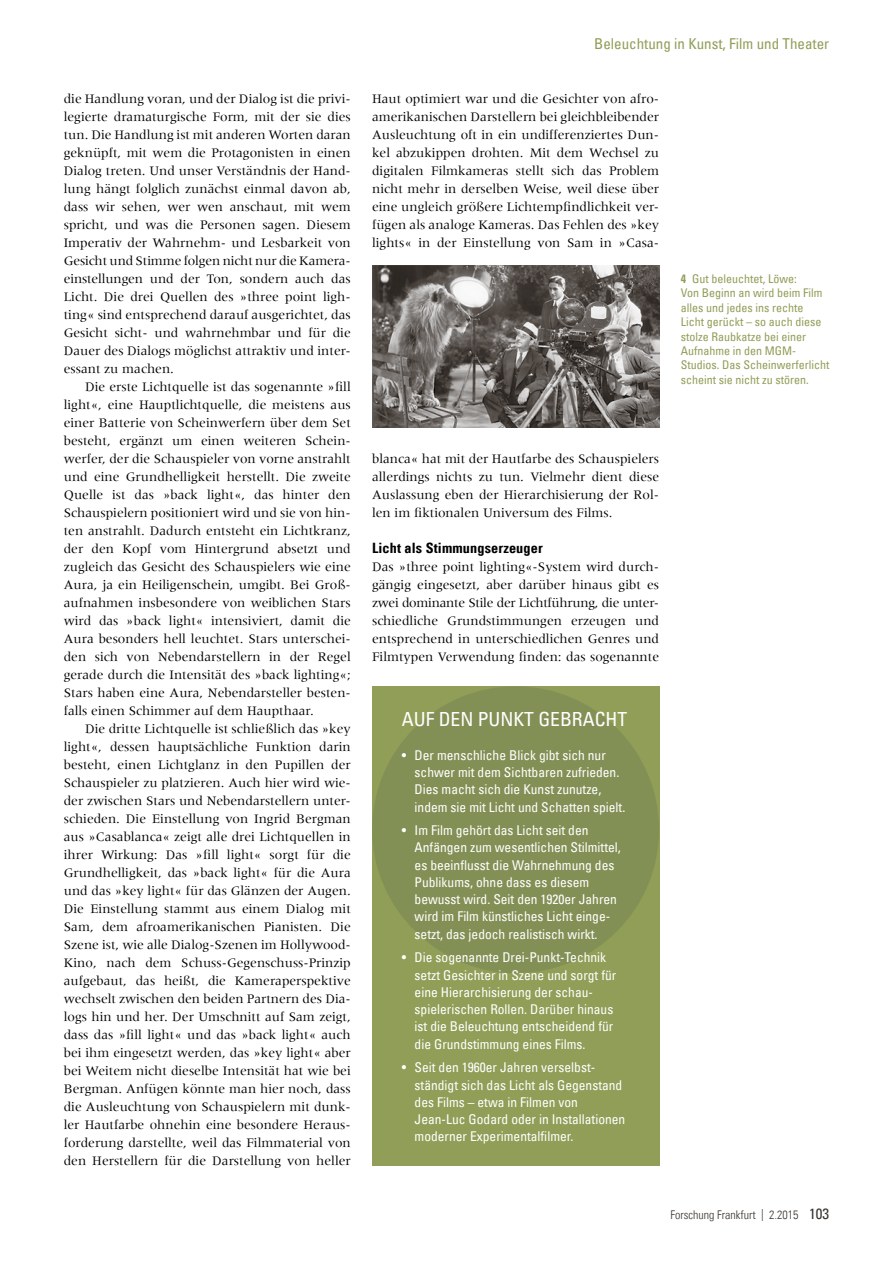
<style>
.page{position:relative;width:893px;height:1263px;background:#fff}
.page>*{position:absolute;margin:0;border:0;box-sizing:border-box;transform-origin:0 0}
.t1{font:condensed 19.5px "Univers Com 57";color:#fff}
.t2{font:condensed 15px "Univers Com 57";color:#909e57}
.t3{font:14.25px "Univers Com 67 Bold Cond";letter-spacing:.01em;color:#000}
.t4{font:13.5px/18px "Meridien";color:#000;text-align:justify}
.t5{font:condensed 13.5px/17.2px "Univers Com 57";color:#fff}
.t6{font:condensed 12px/14.4px "Univers Com 57";color:#909e57}
.t7{font:12px "Univers Com 47 Light Cond";color:#39342f}
.s1{font-family:"Univers Com 67 Bold Cond";font-stretch:normal}
.s2{font-family:"Univers Com 57";font-stretch:condensed;font-size:15px}
</style>
<div class="page">
<img style="left:372px;top:265px;width:287px;height:162px">
<div style="left:372px;top:686px;width:287px;height:479px;background:#909e57"></div>
<div style="left:372px;top:686px;width:287px;height:287px;background:#839055;border-radius:50%"></div>
<p class="t4" style="left:64px;top:90px;width:289px">die Handlung voran, und der Dialog ist die privi&shy;legierte dramaturgische Form, mit der sie dies tun. Die Handlung ist mit anderen Worten daran geknüpft, mit wem die Protagonisten in einen Dialog treten. Und unser Verständnis der Hand&shy;lung hängt folglich zunächst einmal davon ab, dass wir sehen, wer wen anschaut, mit wem spricht, und was die Personen sagen. Diesem Imperativ der Wahrnehm- und Lesbarkeit von Gesicht und Stimme folgen nicht nur die Kamera&shy;einstellungen und der Ton, sondern auch das Licht. Die drei Quellen des »three point ligh&shy;ting« sind entsprechend darauf ausgerichtet, das Gesicht sicht- und wahrnehmbar und für die Dauer des Dialogs möglichst attraktiv und inter&shy;essant zu machen.</p>
<p class="t4" style="left:64px;top:378px;width:289px;text-indent:21px">Die erste Lichtquelle ist das sogenannte »fill light«, eine Hauptlichtquelle, die meistens aus einer Batterie von Scheinwerfern über dem Set besteht, ergänzt um einen weiteren Schein&shy;werfer, der die Schauspieler von vorne anstrahlt und eine Grundhelligkeit herstellt. Die zweite Quelle ist das »back light«, das hinter den Schauspielern positioniert wird und sie von hin&shy;ten anstrahlt. Dadurch entsteht ein Lichtkranz, der den Kopf vom Hintergrund absetzt und zugleich das Gesicht des Schauspielers wie eine Aura, ja ein Heiligenschein, umgibt. Bei Groß&shy;aufnahmen insbesondere von weiblichen Stars wird das »back light« intensiviert, damit die Aura besonders hell leuchtet. Stars unterschei&shy;den sich von Nebendarstellern in der Regel gerade durch die Intensität des »back lighting«; Stars haben eine Aura, Nebendarsteller besten&shy;falls einen Schimmer auf dem Haupthaar.</p>
<p class="t4" style="left:64px;top:719px;width:289px;text-align:left;text-indent:21px">Die dritte Lichtquelle ist schließlich das »key light«, dessen hauptsächliche Funktion darin besteht, einen Lichtglanz in den Pupillen der Schauspieler zu platzieren. Auch hier wird wie&shy;der zwischen Stars und Nebendarstellern unter&shy;schieden. Die Einstellung von Ingrid Bergman aus »Casablanca« zeigt alle drei Lichtquellen in ihrer Wirkung: Das »fill light« sorgt für die Grundhelligkeit, das »back light« für die Aura und das »key light« für das Glänzen der Augen.<br>Die Einstellung stammt aus einem Dialog mit Sam, dem afroamerikanischen Pianisten. Die Szene ist, wie alle Dialog- Szenen im Hollywood-Kino, nach dem Schuss- Gegenschuss- Prinzip aufgebaut, das heißt, die Kameraperspektive wechselt zwischen den beiden Partnern des Dia&shy;logs hin und her. Der Umschnitt auf Sam zeigt, dass das »fill light« und das »back light« auch bei ihm eingesetzt werden, das »key light« aber bei Weitem nicht dieselbe Intensität hat wie bei Bergman. Anfügen könnte man hier noch, dass die Ausleuchtung von Schauspielern mit dunk&shy;ler Hautfarbe ohnehin eine besondere Heraus&shy;forderung darstellte, weil das Filmmaterial von den Herstellern für die Darstellung von heller</p>
<p class="t2" style="left:594px;top:34px;width:236px">Beleuchtung in Kunst, Film und Theater</p>
<p class="t4" style="left:372px;top:89px;width:289px">Haut optimiert war und die Gesichter von afro&shy;amerikanischen Darstellern bei gleichbleibender Ausleuchtung oft in ein undifferenziertes Dun&shy;kel abzukippen drohten. Mit dem Wechsel zu digitalen Filmkameras stellt sich das Problem nicht mehr in derselben Weise, weil diese über eine ungleich größere Lichtempfindlichkeit ver&shy;fügen als analoge Kameras. Das Fehlen des »key lights« in der Einstellung von Sam in »Casa-</p>
<p class="t6" style="left:681px;top:271px;width:150px"><span class="s1">4</span> Gut beleuchtet, Löwe:<br>Von Beginn an wird beim Film alles und jedes ins rechte<br>Licht gerückt – so auch diese stolze Raubkatze bei einer<br>Aufnahme in den MGM--<br>Studios. Das Scheinwerferlicht scheint sie nicht zu stören.</p>
<p class="t4" style="left:372px;top:449px;width:289px">blanca« hat mit der Hautfarbe des Schauspielers allerdings nichts zu tun. Vielmehr dient diese Auslassung eben der Hierarchisierung der Rol&shy;len im fiktionalen Universum des Films.</p>
<p class="t3" style="left:372px;top:539px;width:172px">Licht als Stimmungserzeuger</p>
<p class="t4" style="left:372px;top:558px;width:289px">Das »three point lighting«- System wird durch&shy;gängig eingesetzt, aber darüber hinaus gibt es zwei dominante Stile der Lichtführung, die unter&shy;schiedliche Grundstimmungen erzeugen und entsprechend in unterschiedlichen Genres und Filmtypen Verwendung finden: das sogenannte</p>
<h1 class="t1" style="left:402px;top:706px;width:227px">AUF DEN PUNKT GEBRACHT</h1>
<p class="t5" style="left:415px;top:746px;width:212px;text-indent:-13px">• Der menschliche Blick gibt sich nur schwer mit dem Sichtbaren zufrieden.<br>Dies macht sich die Kunst zunutze, indem sie mit Licht und Schatten spielt.</p>
<p class="t5" style="left:415px;top:822px;width:208px;text-indent:-13px">• Im Film gehört das Licht seit den Anfängen zum wesentlichen Stilmittel, es beeinflusst die Wahrnehmung des Publikums, ohne dass es diesem bewusst wird. Seit den 1920er Jahren wird im Film künstliches Licht einge&shy;setzt, das jedoch realistisch wirkt.</p>
<p class="t5" style="left:415px;top:949px;width:203px;text-indent:-13px">• Die sogenannte Drei-Punkt-Technik setzt Gesichter in Szene und sorgt für eine Hierarchisierung der schau&shy;spielerischen Rollen. Darüber hinaus ist die Beleuchtung entscheidend für die Grundstimmung eines Films.</p>
<p class="t5" style="left:415px;top:1059px;width:212px;text-indent:-13px">• Seit den 1960er Jahren verselbst&shy;ständigt sich das Licht als Gegenstand des Films – etwa in Filmen von Jean-Luc Godard oder in Installationen moderner Experimentalfilmer.</p>
<p class="t7" style="left:671px;top:1208px;width:160px">Forschung Frankfurt | 2.2015 <span class="s2">103</span></p>
</div>
